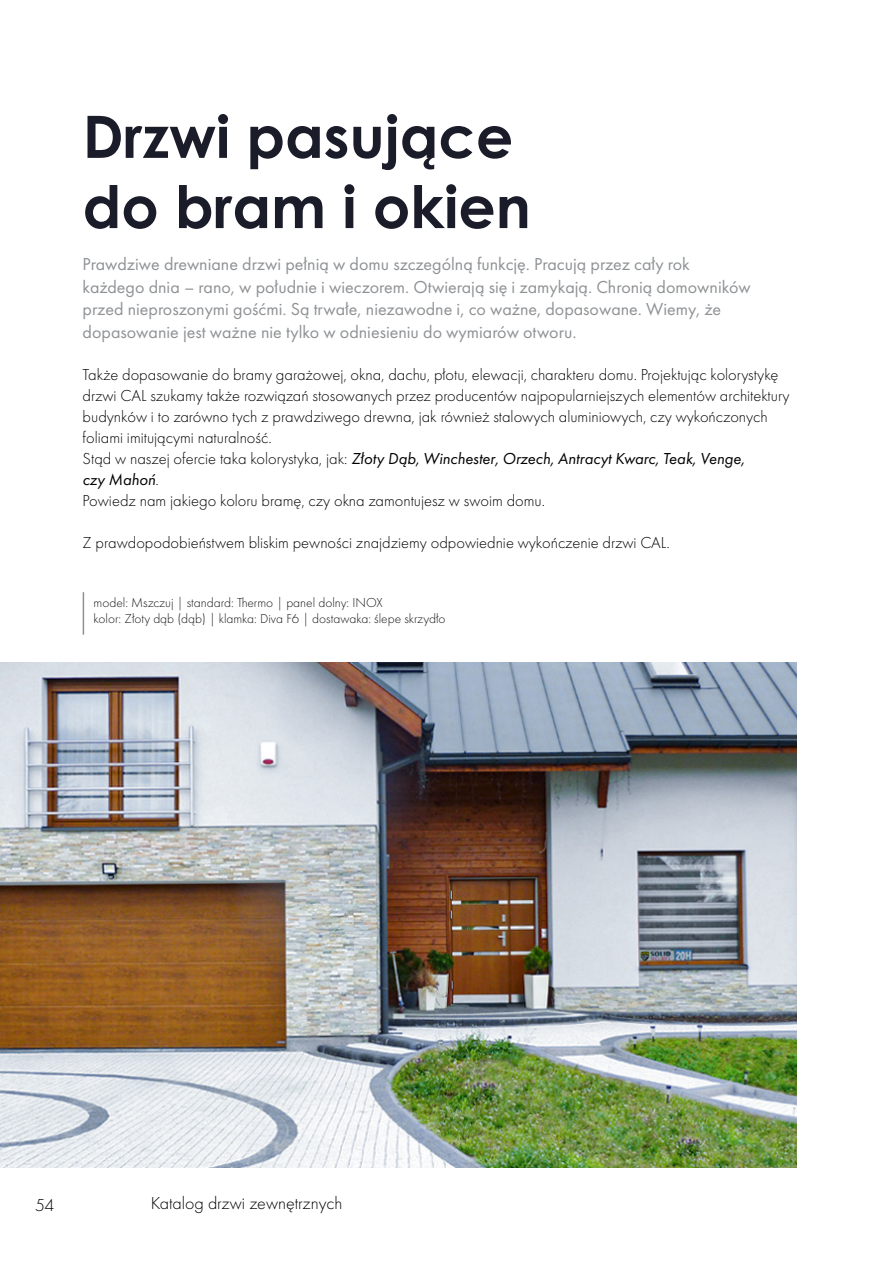
<style>
.page{position:relative;width:893px;height:1263px;background:#fff}
.page>*{position:absolute;margin:0;border:0;box-sizing:border-box;transform-origin:0 0}
.t1{font:700 58.5px/70.2px "Century Gothic Pro";color:#1b1c29}
.t2{font:18px/22.5px "Futura PT";color:#8f9295}
.t3{font:300 18px "Futura PT";color:#000}
.t4{font:300 16.5px/21px "Futura PT";color:#000}
.t5{font:300 13.5px/16.2px "Futura PT";color:#191919}
.s1{font-weight:400;font-style:italic}
</style>
<div class="page">
<img style="left:0;top:662px;width:797px;height:505px">
<hr style="left:83px;top:592px;width:1px;height:43px;background:#8f9295">
<h1 class="t1" style="left:83px;top:100px;width:450px">Drzwi pasujące do bram i okien</h1>
<p class="t2" style="left:83px;top:253px;width:670px">Prawdziwe drewniane drzwi pełnią w domu szczególną funkcję. Pracują przez cały rok każdego dnia – rano, w południe i wieczorem. Otwierają się i zamykają. Chronią domowników przed nieproszonymi gośćmi. Są trwałe, niezawodne i, co ważne, dopasowane. Wiemy, że dopasowanie jest ważne nie tylko w odniesieniu do wymiarów otworu.</p>
<p class="t4" style="left:83px;top:364px;width:708px">Także dopasowanie do bramy garażowej, okna, dachu, płotu, elewacji, charakteru domu. Projektując kolorystykę drzwi CAL szukamy także rozwiązań stosowanych przez producentów najpopularniejszych elementów architektury budynków i to zarówno tych z prawdziwego drewna, jak również stalowych aluminiowych, czy wykończonych foliami imitującymi naturalność.<br>Stąd w naszej ofercie taka kolorystyka, jak: <span class="s1">Złoty Dąb, Winchester, Orzech, Antracyt Kwarc, Teak, Venge,<br>czy Mahoń</span>.<br>Powiedz nam jakiego koloru bramę, czy okna zamontujesz w swoim domu.</p>
<p class="t4" style="left:83px;top:532px;width:589px">Z prawdopodobieństwem bliskim pewności znajdziemy odpowiednie wykończenie drzwi CAL.</p>
<p class="t5" style="left:94px;top:594px;width:354px">model: Mszczuj | standard: Thermo | panel dolny: INOX<br>kolor: Złoty dąb (dąb) | klamka: Diva F6 | dostawaka: ślepe skrzydło</p>
<p class="t3" style="left:35px;top:1195px;width:21px">54</p>
<p class="t3" style="left:151px;top:1192px;width:193px">Katalog drzwi zewnętrznych</p>
</div>
